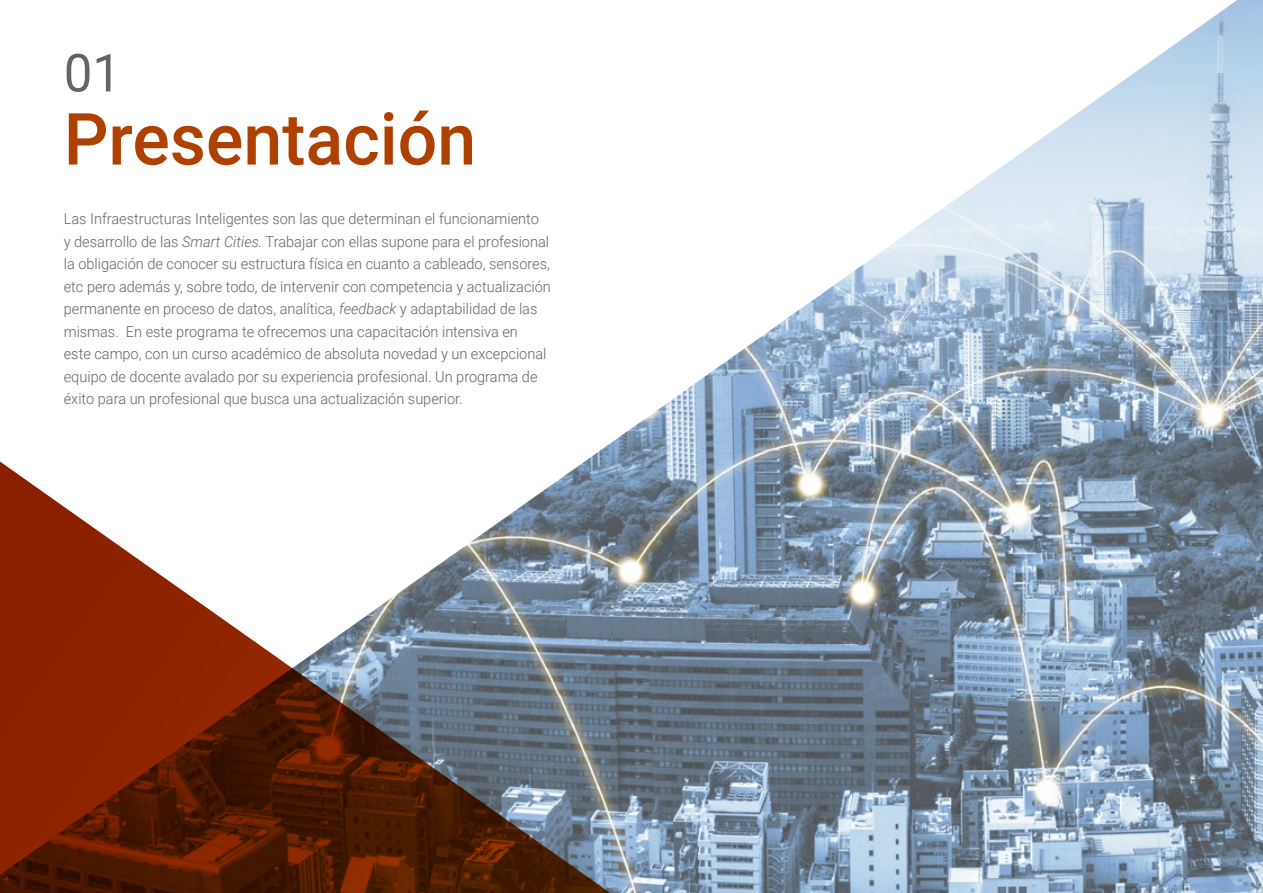
<style>
.page{position:relative;width:1263px;height:893px;background:#fff}
.page>*{position:absolute;margin:0;border:0;box-sizing:border-box;transform-origin:0 0}
.t1{font:500 72px "Roboto";color:#ae4000}
.t2{font:52.5px "Roboto";color:#61646a}
.t3{font:300 15px/22.5px "Roboto";color:#61646a}
.s1{font-style:italic}
</style>
<div class="page">
<img style="left:607px;top:0;width:656px;height:893px">
<svg style="left:0;top:446px;width:640px;height:447px"></svg>
<h2 class="t2" style="left:64px;top:36px;width:59px">01</h2>
<h1 class="t1" style="left:64px;top:89px;width:414px">Presentación</h1>
<p class="t3" style="left:64px;top:207px;width:489px">Las Infraestructuras Inteligentes son las que determinan el funcionamiento<br>y desarrollo de las <span class="s1">Smart Cities.</span> Trabajar con ellas supone para el profesional la obligación de conocer su estructura física en cuanto a cableado, sensores, etc pero además y, sobre todo, de intervenir con competencia y actualización permanente en proceso de datos, analítica, <span class="s1">feedback</span> y adaptabilidad de las mismas. En este programa te ofrecemos una capacitación intensiva en<br>este campo, con un curso académico de absoluta novedad y un excepcional equipo de docente avalado por su experiencia profesional. Un programa de éxito para un profesional que busca una actualización superior.</p>
</div>
